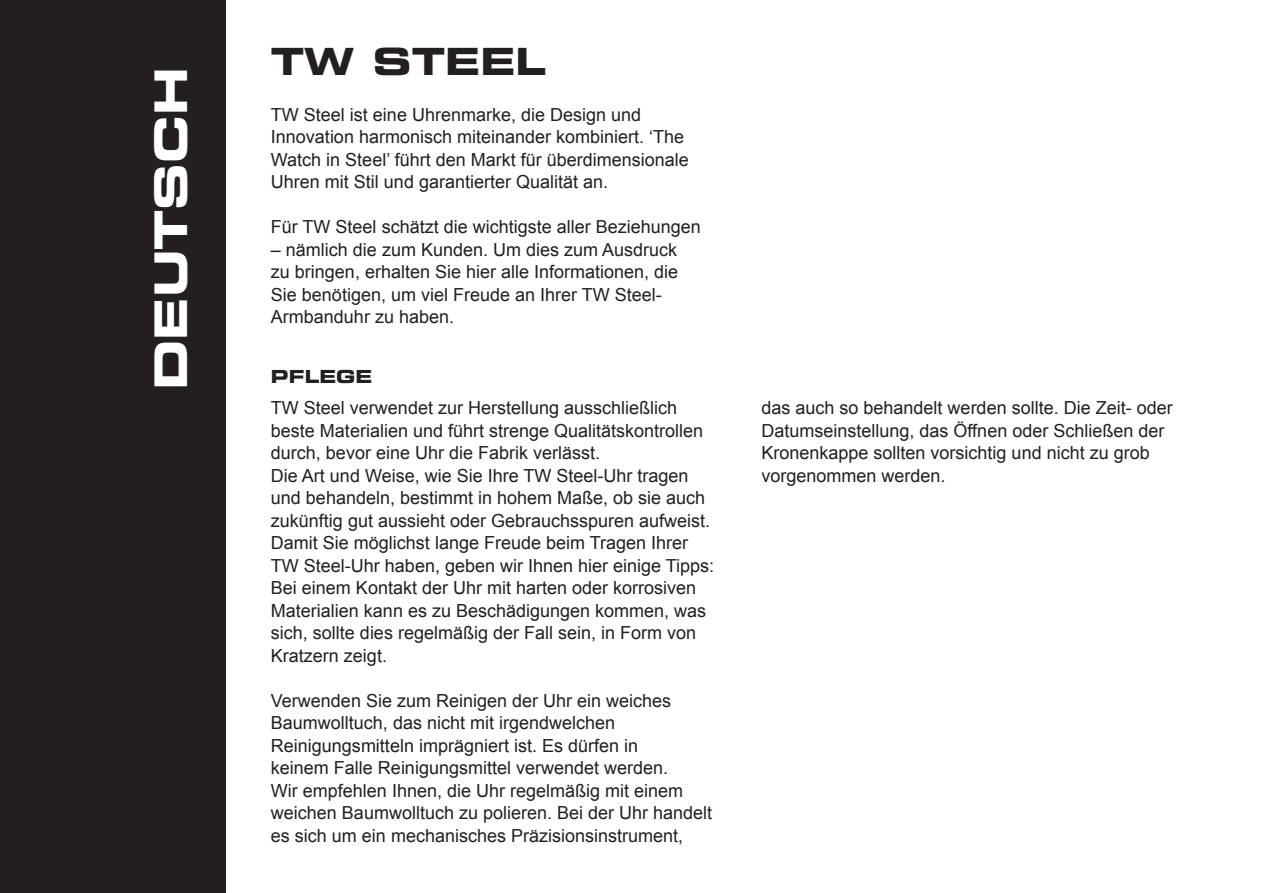
<style>
.page{position:relative;width:1263px;height:893px;background:#fff}
.page>*{position:absolute;margin:0;border:0;box-sizing:border-box;transform-origin:0 0}
.t1{font:45px "Eurostile LT Std Bold Ex 2";color:#fff}
.Titel_informatie{font:37.5px "Eurostile LT Std Bold Ex 2";color:#231f20}
.Broodtekst{font:18px/22.5px "Arial";color:#231f20}
.Titel_uitleg{font:18px "Eurostile LT Std Bold Ex 2";color:#231f20}
</style>
<div class="page">
<div style="left:0;top:0;width:226px;height:893px;background:#231f20"></div>
<p class="t1" style="left:139px;top:390px;width:324px;rotate:-90deg">DEUTSCH</p>
<p class="Titel_informatie" style="left:271px;top:35px;width:277px">TW STEEL</p>
<p class="Broodtekst" style="left:271px;top:103px;width:419px">TW Steel ist eine Uhrenmarke, die Design und Innovation harmonisch miteinander kombiniert. ‘The Watch in Steel’ führt den Markt für überdimensionale Uhren mit Stil und garantierter Qualität an.</p>
<p class="Broodtekst" style="left:271px;top:216px;width:431px">Für TW Steel schätzt die wichtigste aller Beziehungen</p>
<p class="Broodtekst" style="left:271px;top:238px;width:409px">– nämlich die zum Kunden. Um dies zum Ausdruck zu bringen, erhalten Sie hier alle Informationen, die Sie benötigen, um viel Freude an Ihrer TW Steel-Armbanduhr zu haben.</p>
<p class="Titel_uitleg" style="left:271px;top:364px;width:103px">PFLEGE</p>
<p class="Broodtekst" style="left:271px;top:397px;width:434px">TW Steel verwendet zur Herstellung ausschließlich beste Materialien und führt strenge Qualitätskontrollen durch, bevor eine Uhr die Fabrik verlässt.</p>
<p class="Broodtekst" style="left:271px;top:464px;width:445px">Die Art und Weise, wie Sie Ihre TW Steel-Uhr tragen und behandeln, bestimmt in hohem Maße, ob sie auch zukünftig gut aussieht oder Gebrauchsspuren aufweist.<br>Damit Sie möglichst lange Freude beim Tragen Ihrer TW Steel-Uhr haben, geben wir Ihnen hier einige Tipps:<br>Bei einem Kontakt der Uhr mit harten oder korrosiven Materialien kann es zu Beschädigungen kommen, was sich, sollte dies regelmäßig der Fall sein, in Form von Kratzern zeigt.</p>
<p class="Broodtekst" style="left:271px;top:689px;width:443px">Verwenden Sie zum Reinigen der Uhr ein weiches Baumwolltuch, das nicht mit irgendwelchen Reinigungsmitteln imprägniert ist. Es dürfen in<br>keinem Falle Reinigungsmittel verwendet werden.<br>Wir empfehlen Ihnen, die Uhr regelmäßig mit einem weichen Baumwolltuch zu polieren. Bei der Uhr handelt es sich um ein mechanisches Präzisionsinstrument,</p>
<p class="Broodtekst" style="left:761px;top:397px;width:413px">das auch so behandelt werden sollte. Die Zeit- oder Datumseinstellung, das Öffnen oder Schließen der Kronenkappe sollten vorsichtig und nicht zu grob vorgenommen werden.</p>
</div>
